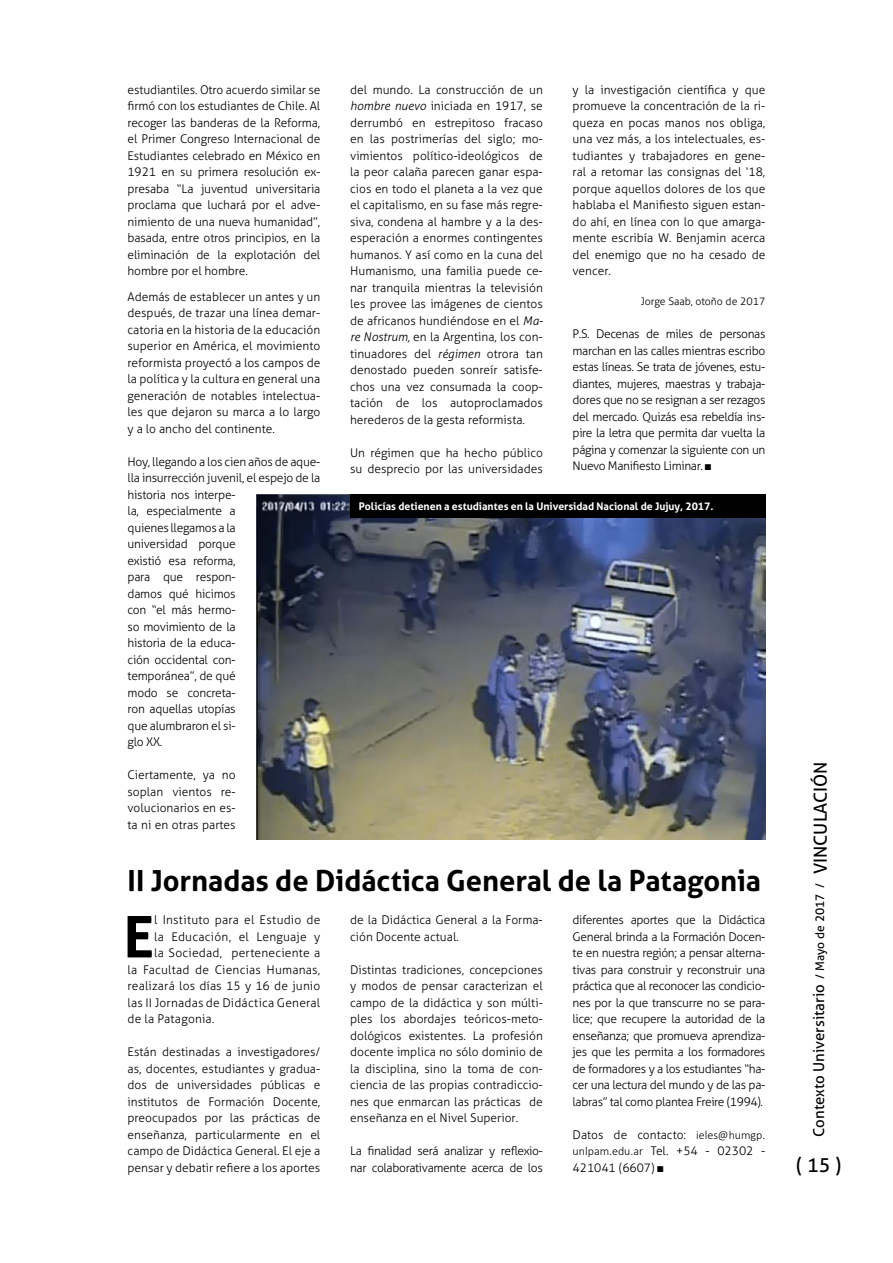
<style>
.page{position:relative;width:893px;height:1263px;background:#fff}
.page>*{position:absolute;margin:0;border:0;box-sizing:border-box;transform-origin:0 0}
.t1{font:700 57.6px "Aller";color:#000}
.t2{font:700 29.1px "Aller";letter-spacing:-.005em;color:#000}
.t3{font:19.5px "Aller";color:#000}
.t4{font:15px "Aller";color:#000}
.t5{font:300 12px/16.5px "Aller";letter-spacing:-.01em;color:#000;text-align:justify}
.t6{font:300 12px "Aller";letter-spacing:.02em;color:#000}
.t7{font:300 12px "Aller";letter-spacing:.015em;color:#000}
.t8{font:300 12px/16.5px "Aller";letter-spacing:-.03em;color:#000}
.t9{font:700 10.5px "Aller";color:#fff}
.t10{font:300 10.5px "Aller";color:#000}
.s1{font-style:italic}
.s2{font-family:"Calibri"}
.s3{font-size:12px}
.s4{font-size:18px}
</style>
<div class="page">
<img style="left:257px;top:495px;width:508px;height:344px">
<div style="left:350px;top:494px;width:415px;height:23px;background:#000"></div>
<p class="t5" style="left:128px;top:81px;width:194px">estudiantiles. Otro acuerdo similar se firmó con los estudiantes de Chile. Al recoger las banderas de la Reforma, el Primer Congreso Internacional de Estudiantes celebrado en México en 1921 en su primera resolución ex&shy;presaba “La juventud universitaria proclama que luchará por el adve&shy;nimiento de una nueva humanidad”, basada, entre otros principios, en la eliminación de la explotación del hombre por el hombre.</p>
<p class="t5" style="left:128px;top:288px;width:194px">Además de establecer un antes y un después, de trazar una línea demar&shy;catoria en la historia de la educación superior en América, el movimiento reformista proyectó a los campos de la política y la cultura en general una generación de notables intelectua&shy;les que dejaron su marca a lo largo y a lo ancho del continente.</p>
<p class="t5" style="left:128px;top:453px;width:194px;text-align:left">Hoy, llegando a los cien años de aque&shy;lla insurrección juvenil, el espejo de la historia nos interpe-<br>la, especialmente a<br>quienes llegamos a la<br>universidad porque<br>existió esa reforma,<br>para que respon-<br>damos qué hicimos<br>con “el más hermo-<br>so movimiento de la<br>historia de la educa-<br>ción occidental con-<br>temporánea”, de qué<br>modo se concreta-<br>ron aquellas utopías<br>que alumbraron el si-<br>glo XX.</p>
<p class="t5" style="left:128px;top:767px;width:110px">Ciertamente, ya no soplan vientos re&shy;volucionarios en es&shy;ta ni en otras partes</p>
<p class="t5" style="left:573px;top:81px;width:194px">y la investigación científica y que promueve la concentración de la ri&shy;queza en pocas manos nos obliga, una vez más, a los intelectuales, es&shy;tudiantes y trabajadores en gene&shy;ral a retomar las consignas del ‘18, porque aquellos dolores de los que hablaba el Manifiesto siguen estan&shy;do ahí, en línea con lo que amarga&shy;mente escribía W. Benjamin acerca del enemigo que no ha cesado de vencer.</p>
<p class="t10" style="left:641px;top:295px;width:126px">Jorge Saab, otoño de 2017</p>
<p class="t5" style="left:573px;top:326px;width:194px">P.S. Decenas de miles de personas marchan en las calles mientras escribo estas líneas. Se trata de jóvenes, estu&shy;diantes, mujeres, maestras y trabaja&shy;dores que no se resignan a ser rezagos del mercado. Quizás esa rebeldía ins&shy;pire la letra que permita dar vuelta la página y comenzar la siguiente con un Nuevo Manifiesto Liminar.</p>
<p class="t9" style="left:359px;top:500px;width:356px">Policías detienen a estudiantes en la Universidad Nacional de Jujuy, 2017.</p>
<p class="t5" style="left:350px;top:81px;width:195px">del mundo. La construcción de un <span class="s1">hombre nuevo</span> iniciada en 1917, se derrumbó en estrepitoso fracaso en las postrimerías del siglo; mo&shy;vimientos político-ideológicos de la peor calaña parecen ganar espa&shy;cios en todo el planeta a la vez que el capitalismo, en su fase más regre&shy;siva, condena al hambre y a la des&shy;esperación a enormes contingentes humanos. Y así como en la cuna del Humanismo, una familia puede ce&shy;nar tranquila mientras la televisión les provee las imágenes de cientos de africanos hundiéndose en el <span class="s1">Ma&shy;re Nostrum,</span> en la Argentina, los con&shy;tinuadores del <span class="s1">régimen</span> otrora tan denostado pueden sonreír satisfe&shy;chos una vez consumada la coop&shy;tación de los autoproclamados herederos de la gesta reformista.</p>
<p class="t5" style="left:350px;top:444px;width:194px">Un régimen que ha hecho público su desprecio por las universidades</p>
<h2 class="t2" style="left:128px;top:863px;width:635px">II Jornadas de Didáctica General de la Patagonia</h2>
<h1 class="t1" style="left:124px;top:901px;width:32px">E</h1>
<p class="t6" style="left:154px;top:913px;width:168px">l Instituto para el Estudio de</p>
<p class="t5" style="left:573px;top:912px;width:194px">diferentes aportes que la Didáctica General brinda a la Formación Docen&shy;te en nuestra región; a pensar alterna&shy;tivas para construir y reconstruir una práctica que al reconocer las condicio&shy;nes por la que transcurre no se para&shy;lice; que recupere la autoridad de la enseñanza; que promueva aprendiza&shy;jes que les permita a los formadores de formadores y a los estudiantes “ha&shy;cer una lectura del mundo y de las pa&shy;labras” tal como plantea Freire (1994).</p>
<p class="t5" style="left:573px;top:1126px;width:194px">Datos de contacto: <span class="s2">ieles@humgp. unlpam.edu.ar</span> Tel. +54 - 02302 - 421041 (6607)</p>
<p class="t5" style="left:350px;top:912px;width:194px">de la Didáctica General a la Forma&shy;ción Docente actual.</p>
<p class="t5" style="left:350px;top:961px;width:194px">Distintas tradiciones, concepciones y modos de pensar caracterizan el campo de la didáctica y son múlti&shy;ples los abordajes teóricos-meto&shy;dológicos existentes. La profesión docente implica no sólo dominio de la disciplina, sino la toma de con&shy;ciencia de las propias contradiccio&shy;nes que enmarcan las prácticas de enseñanza en el Nivel Superior.</p>
<p class="t8" style="left:350px;top:1143px;width:194px">La finalidad será analizar y reflexio&shy;nar colaborativamente acerca de los</p>
<p class="t6" style="left:154px;top:929px;width:168px">la Educación, el Lenguaje y</p>
<p class="t6" style="left:154px;top:946px;width:168px">la Sociedad, perteneciente a</p>
<p class="t7" style="left:128px;top:962px;width:194px">la Facultad de Ciencias Humanas,</p>
<p class="t7" style="left:128px;top:979px;width:194px">realizará los días 15 y 16 de junio</p>
<p class="t7" style="left:128px;top:995px;width:194px">las II Jornadas de Didáctica General</p>
<p class="t6" style="left:128px;top:1012px;width:88px">de la Patagonia.</p>
<p class="t5" style="left:128px;top:1044px;width:194px">Están destinadas a investigadores/ as, docentes, estudiantes y gradua&shy;dos de universidades públicas e institutos de Formación Docente, preocupados por las prácticas de enseñanza, particularmente en el campo de Didáctica General. El eje a pensar y debatir refiere a los aportes</p>
<p class="t4" style="left:810px;top:1137px;width:377px;rotate:-90deg">Contexto Universitario <span class="s3">/ Mayo de 2017 /</span> <span class="s4">VINCULACIÓN</span></p>
<h3 class="t3" style="left:796px;top:1153px;width:47px">( 15 )</h3>
</div>
